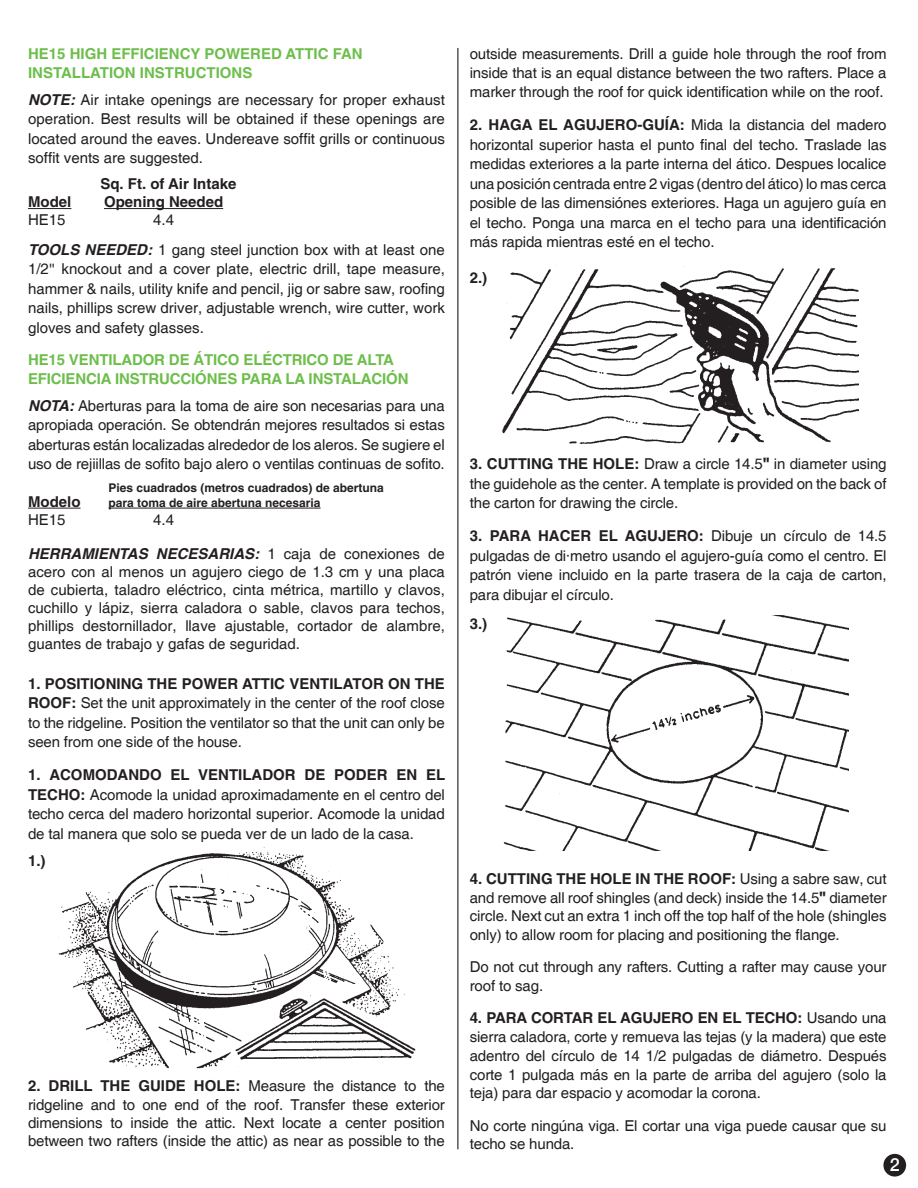
<style>
.page{position:relative;width:918px;height:1188px;background:#fff}
.page>*{position:absolute;margin:0;border:0;box-sizing:border-box;transform-origin:0 0}
.t1{font:500 18px "Helvetica Neue";color:#fff}
.t2{font:15px/19.5px "Helvetica";letter-spacing:-.01em;color:#231f20;text-align:justify}
.t3{font:700 15px/19.2px "Helvetica";letter-spacing:-.01em;color:#6dbe4b}
.t4{font:700 15px "Helvetica";color:#231f20}
.t5{font:700 12px/14.4px "Helvetica";color:#231f20}
.s1{font-weight:700;font-style:italic}
.s2{font-family:"Source Sans Pro"}
.s3{font-weight:700}
.s4{font-family:"Futura";font-weight:700}
</style>
<div class="page">
<hr style="left:109px;top:508px;width:212px;height:1px;background:#231f20">
<hr style="left:457px;top:48px;width:1px;height:1101px;background:#231f20">
<hr style="left:28px;top:208px;width:43px;height:1px;background:#231f20">
<hr style="left:104px;top:208px;width:119px;height:1px;background:#231f20">
<hr style="left:28px;top:508px;width:53px;height:1px;background:#231f20">
<img style="left:58px;top:847px;width:357px;height:222px">
<img style="left:502px;top:265px;width:357px;height:179px">
<img style="left:503px;top:615px;width:346px;height:235px">
<div style="left:883px;top:1154px;width:23px;height:23px;background:#231f20;border-radius:50%"></div>
<p class="t3" style="left:28px;top:44px;width:336px">HE15 HIGH EFFICIENCY POWERED ATTIC FAN</p>
<p class="t3" style="left:28px;top:63px;width:226px">INSTALLATION INSTRUCTIONS</p>
<p class="t2" style="left:28px;top:90px;width:418px"><span class="s1">NOTE:</span> Air intake openings are necessary for proper exhaust operation. Best results will be obtained if these openings are located around the eaves. Undereave soffit grills or continuous soffit vents are suggested.</p>
<p class="t4" style="left:100px;top:175px;width:138px">Sq. Ft. of Air Intake</p>
<p class="t4" style="left:28px;top:193px;width:45px">Model</p>
<p class="t4" style="left:104px;top:193px;width:121px">Opening Needed</p>
<p class="t2" style="left:28px;top:211px;width:39px">HE15</p>
<p class="t2" style="left:153px;top:211px;width:22px">4.4</p>
<p class="t2" style="left:28px;top:240px;width:418px"><span class="s1">TOOLS NEEDED:</span> 1 gang steel junction box with at least one 1/2<span class="s2">"</span> knockout and a cover plate, electric drill, tape measure, hammer &amp; nails, utility knife and pencil, jig or sabre saw, roofing nails, phillips screw driver, adjustable wrench, wire cutter, work gloves and safety glasses.</p>
<p class="t3" style="left:28px;top:350px;width:382px">HE15 VENTILADOR DE ÁTICO ELÉCTRICO DE ALTA<br>EFICIENCIA INSTRUCCIÓNES PARA LA INSTALACIÓN</p>
<p class="t2" style="left:28px;top:396px;width:418px"><span class="s1">NOTA:</span> Aberturas para la toma de aire son necesarias para una apropiada operación. Se obtendrán mejores resultados si estas aberturas están localizadas alrededor de los aleros. Se sugiere el uso de rejiillas de sofito bajo alero o ventilas continuas de sofito.</p>
<p class="t5" style="left:109px;top:481px;width:277px">Pies cuadrados (metros cuadrados) de abertuna para toma de aire abertuna necesaria</p>
<p class="t4" style="left:28px;top:492px;width:54px">Modelo</p>
<p class="t2" style="left:28px;top:510px;width:39px">HE15</p>
<p class="t2" style="left:153px;top:510px;width:22px">4.4</p>
<p class="t2" style="left:28px;top:545px;width:418px;line-height:18px"><span class="s1">HERRAMIENTAS NECESARIAS:</span> 1 caja de conexiones de acero con al menos un agujero ciego de 1.3 cm y una placa de cubierta, taladro eléctrico, cinta métrica, martillo y clavos, cuchillo y lápiz, sierra caladora o sable, clavos para techos, phillips destornillador, llave ajustable, cortador de alambre, guantes de trabajo y gafas de seguridad.</p>
<p class="t2" style="left:28px;top:674px;width:418px"><span class="s3">1. POSITIONING THE POWER ATTIC VENTILATOR ON THE ROOF:</span> Set the unit approximately in the center of the roof close to the ridgeline. Position the ventilator so that the unit can only be seen from one side of the house.</p>
<p class="t2" style="left:28px;top:766px;width:419px"><span class="s3">1. ACOMODANDO EL VENTILADOR DE PODER EN EL TECHO:</span> Acomode la unidad aproximadamente en el centro del techo cerca del madero horizontal superior. Acomode la unidad de tal manera que solo se pueda ver de un lado de la casa.</p>
<p class="t4" style="left:28px;top:852px;width:19px">1.)</p>
<p class="t2" style="left:28px;top:1077px;width:418px;line-height:18.3px"><span class="s3">2. DRILL THE GUIDE HOLE:</span> Measure the distance to the ridgeline and to one end of the roof. Transfer these exterior dimensions to inside the attic. Next locate a center position between two rafters (inside the attic) as near as possible to the</p>
<p class="t2" style="left:470px;top:45px;width:418px;line-height:18.9px">outside measurements. Drill a guide hole through the roof from inside that is an equal distance between the two rafters. Place a marker through the roof for quick identification while on the roof.</p>
<p class="t2" style="left:470px;top:116px;width:418px"><span class="s3">2. HAGA EL AGUJERO-GUÍA:</span> Mida la distancia del madero horizontal superior hasta el punto final del techo. Traslade las medidas exteriores a la parte interna del ático. Despues localice una posición centrada entre 2 vigas (dentro del ático) lo mas cerca posible de las dimensiónes exteriores. Haga un agujero guía en el techo. Ponga una marca en el techo para una identificación más rapida mientras esté en el techo.</p>
<p class="t4" style="left:470px;top:269px;width:19px">2.)</p>
<p class="t2" style="left:470px;top:455px;width:418px"><span class="s3">3. CUTTING THE HOLE:</span> Draw a circle 14.5<span class="s4">"</span> in diameter using the guidehole as the center. A template is provided on the back of the carton for drawing the circle.</p>
<p class="t2" style="left:470px;top:527px;width:418px"><span class="s3">3. PARA HACER EL AGUJERO:</span> Dibuje un círculo de 14.5 pulgadas de di·metro usando el agujero-guía como el centro. El patrón viene incluido en la parte trasera de la caja de carton, para dibujar el círculo.</p>
<p class="t4" style="left:470px;top:614px;width:19px">3.)</p>
<p class="t2" style="left:470px;top:870px;width:418px;line-height:18.8px"><span class="s3">4. CUTTING THE HOLE IN THE ROOF:</span> Using a sabre saw, cut and remove all roof shingles (and deck) inside the 14.5<span class="s4">"</span> diameter circle. Next cut an extra 1 inch off the top half of the hole (shingles only) to allow room for placing and positioning the flange.</p>
<p class="t2" style="left:470px;top:958px;width:418px;line-height:18.8px">Do not cut through any rafters. Cutting a rafter may cause your roof to sag.</p>
<p class="t2" style="left:470px;top:1009px;width:418px;line-height:18.8px"><span class="s3">4. PARA CORTAR EL AGUJERO EN EL TECHO:</span> Usando una sierra caladora, corte y remueva las tejas (y la madera) que este adentro del círculo de 14 1/2 pulgadas de diámetro. Después corte 1 pulgada más en la parte de arriba del agujero (solo la teja) para dar espacio y acomodar la corona.</p>
<p class="t2" style="left:470px;top:1116px;width:418px;line-height:18.8px">No corte ningúna viga. El cortar una viga puede causar que su techo se hunda.</p>
<p class="t1" style="left:890px;top:1150px;width:12px">2</p>
</div>
